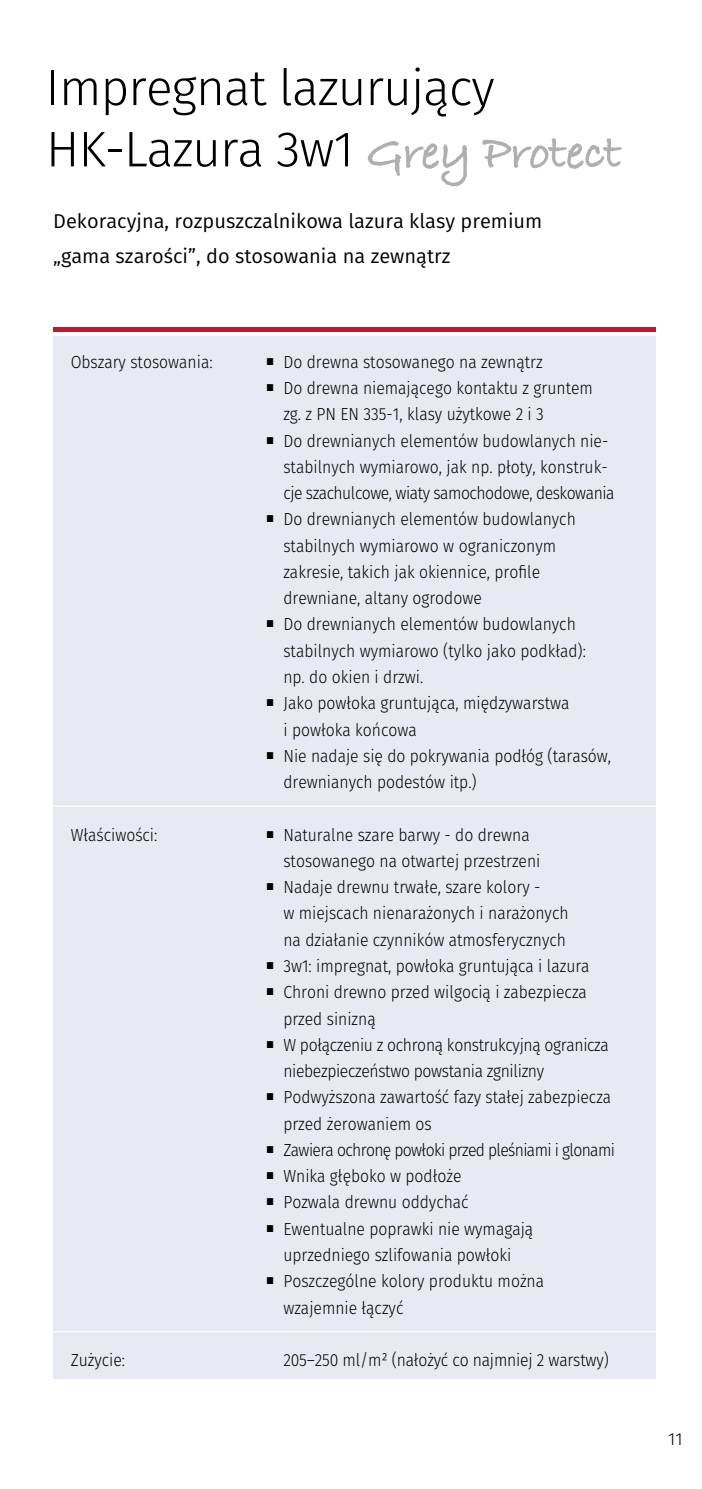
<style>
.page{position:relative;width:702px;height:1489px;background:#fff}
.page>*{position:absolute;margin:0;border:0;box-sizing:border-box;transform-origin:0 0}
.t1{font:300 50px/61.2px "Fira Sans";letter-spacing:-.02em;color:#000}
.t2{font:20px/35px "Fira Sans";color:#000}
.t3{font:300 17.5px/26.2px "Fira Sans";color:#000;scale:.9 1}
.t4{font:300 17.5px/26.2px "Fira Sans";letter-spacing:-.02em;color:#000;scale:.9 1}
.t5{font:300 17.5px "Fira Sans";letter-spacing:-.04em;color:#000;scale:.9 1}
.t6{font:300 17.5px "Fira Sans";color:#000}
.s1{font-family:"Bradley Hand ITCTT";font-weight:700;color:#b0aeb0}
</style>
<div class="page">
<div style="left:53px;top:336px;width:603px;height:1042px;background:#e8e9f2"></div>
<div style="left:53px;top:327px;width:603px;height:5px;background:#bd192f"></div>
<hr style="left:36px;top:805px;width:620px;height:1px;background:#fff">
<hr style="left:36px;top:1330px;width:620px;height:2px;background:#fff">
<h1 class="t1" style="left:46px;top:57px;width:577px">Impregnat lazurujący<br>HK-Lazura 3w1 <span class="s1">Grey Protect</span></h1>
<p class="t2" style="left:53px;top:203px;width:490px">Dekoracyjna, rozpuszczalnikowa lazura klasy premium „gama szarości”, do stosowania na zewnątrz</p>
<p class="t3" style="left:71px;top:348px;width:159px">Obszary stosowania:</p>
<p class="t3" style="left:266px;top:348px;width:309px">○ Do drewna stosowanego na zewnątrz</p>
<p class="t3" style="left:283px;top:374px;width:345px;text-indent:-17px">○ Do drewna niemającego kontaktu z gruntem zg. z PN EN 335-1, klasy użytkowe 2 i 3</p>
<p class="t3" style="left:283px;top:427px;width:369px;text-indent:-17px">○ Do drewnianych elementów budowlanych nie&shy;stabilnych wymiarowo, jak np. płoty, konstruk&shy;cje szachulcowe, wiaty samochodowe, deskowania</p>
<p class="t3" style="left:283px;top:506px;width:326px;text-indent:-17px">○ Do drewnianych elementów budowlanych stabilnych wymiarowo w ograniczonym zakresie, takich jak okiennice, profile drewniane, altany ogrodowe</p>
<p class="t3" style="left:283px;top:611px;width:337px;text-indent:-17px">○ Do drewnianych elementów budowlanych stabilnych wymiarowo (tylko jako podkład): np. do okien i drzwi.</p>
<p class="t3" style="left:283px;top:690px;width:319px;text-indent:-17px">○ Jako powłoka gruntująca, międzywarstwa i powłoka końcowa</p>
<p class="t3" style="left:283px;top:742px;width:365px;text-indent:-17px">○ Nie nadaje się do pokrywania podłóg (tarasów, drewnianych podestów itp.)</p>
<p class="t3" style="left:71px;top:821px;width:98px">Właściwości:</p>
<p class="t3" style="left:283px;top:821px;width:287px;text-indent:-17px">○ Naturalne szare barwy - do drewna stosowanego na otwartej przestrzeni</p>
<p class="t3" style="left:283px;top:873px;width:318px;text-indent:-17px">○ Nadaje drewnu trwałe, szare kolory -<br>w miejscach nienarażonych i narażonych na działanie czynników atmosferycznych</p>
<p class="t3" style="left:266px;top:952px;width:361px">○ 3w1: impregnat, powłoka gruntująca i lazura</p>
<p class="t3" style="left:283px;top:978px;width:339px;text-indent:-17px">○ Chroni drewno przed wilgocią i zabezpiecza przed sinizną</p>
<p class="t4" style="left:283px;top:1031px;width:363px;text-indent:-17px">○ W połączeniu z ochroną konstrukcyjną ogranicza niebezpieczeństwo powstania zgnilizny</p>
<p class="t3" style="left:283px;top:1083px;width:366px;text-indent:-17px">○ Podwyższona zawartość fazy stałej zabezpiecza przed żerowaniem os</p>
<p class="t5" style="left:266px;top:1137px;width:389px">○ Zawiera ochronę powłoki przed pleśniami i glonami</p>
<p class="t3" style="left:266px;top:1162px;width:219px">○ Wnika głęboko w podłoże</p>
<p class="t3" style="left:266px;top:1188px;width:227px">○ Pozwala drewnu oddychać</p>
<p class="t3" style="left:266px;top:1215px;width:298px;text-align:center">○ Ewentualne poprawki nie wymagają uprzedniego szlifowania powłoki</p>
<p class="t3" style="left:283px;top:1267px;width:291px;text-indent:-17px">○ Poszczególne kolory produktu można wzajemnie łączyć</p>
<p class="t3" style="left:71px;top:1346px;width:62px">Zużycie:</p>
<p class="t3" style="left:283px;top:1346px;width:363px">205–250 ml/m² (nałożyć co najmniej 2 warstwy)</p>
<p class="t6" style="left:668px;top:1425px;width:16px">11</p>
</div>
